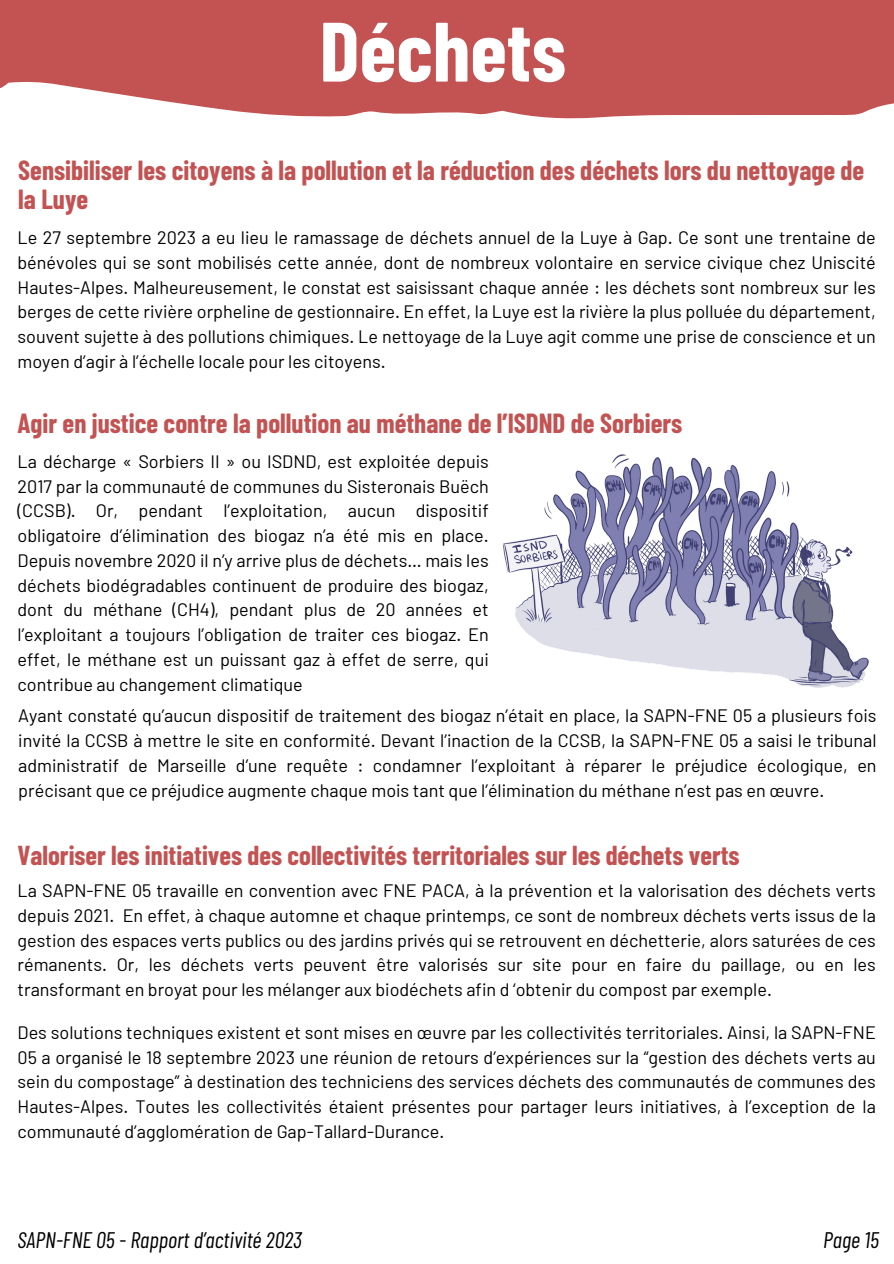
<style>
.page{position:relative;width:894px;height:1264px;background:#fff}
.page>*{position:absolute;margin:0;border:0;box-sizing:border-box;transform-origin:0 0}
.t1{font:700 84px "Barlow Condensed";color:#fff}
.t2{font:700 27px/29.2px "Barlow Condensed";color:#c35252}
.t3{font:700 26.7px "Barlow Condensed";color:#c35252}
.t4{font:italic 22.5px "Barlow Condensed";color:#000}
.t5{font:18px/24.8px "Barlow";color:#000;text-align:justify}
</style>
<div class="page">
<img style="left:502px;top:454px;width:367px;height:234px">
<svg style="left:0;top:0;width:893px;height:119px;background:#c76060"></svg>
<h3 class="t1" style="left:319px;top:-2px;width:248px">Déchets</h3>
<p class="t2" style="left:18px;top:155px;width:847px">Sensibiliser les citoyens à la pollution et la réduction des déchets lors du nettoyage de la Luye</p>
<h2 class="t5" style="left:18px;top:224px;width:859px">Le 27 septembre 2023 a eu lieu le ramassage de déchets annuel de la Luye à Gap. Ce sont une trentaine de bénévoles qui se sont mobilisés cette année, dont de nombreux volontaire en service civique chez Uniscité Hautes-Alpes. Malheureusement, le constat est saisissant chaque année : les déchets sont nombreux sur les berges de cette rivière orpheline de gestionnaire. En effet, la Luye est la rivière la plus polluée du département, souvent sujette à des pollutions chimiques. Le nettoyage de la Luye agit comme une prise de conscience et un moyen d’agir à l’échelle locale pour les citoyens.</h2>
<p class="t2" style="left:18px;top:407px;width:666px">Agir en justice contre la pollution au méthane de l’ISDND de Sorbiers</p>
<p class="t5" style="left:18px;top:448px;width:472px">La décharge « Sorbiers II » ou ISDND, est exploitée depuis 2017 par la communauté de communes du Sisteronais Buëch (CCSB). Or, pendant l’exploitation, aucun dispositif obligatoire d’élimination des biogaz n’a été mis en place.<br>Depuis novembre 2020 il n’y arrive plus de déchets… mais les déchets biodégradables continuent de produire des biogaz, dont du méthane (CH4), pendant plus de 20 années et l’exploitant a toujours l’obligation de traiter ces biogaz. En effet, le méthane est un puissant gaz à effet de serre, qui contribue au changement climatique</p>
<h2 class="t5" style="left:18px;top:703px;width:859px">Ayant constaté qu’aucun dispositif de traitement des biogaz n’était en place, la SAPN-FNE 05 a plusieurs fois invité la CCSB à mettre le site en conformité. Devant l’inaction de la CCSB, la SAPN-FNE 05 a saisi le tribunal administratif de Marseille d’une requête : condamner l’exploitant à réparer le préjudice écologique, en précisant que ce préjudice augmente chaque mois tant que l’élimination du méthane n’est pas en œuvre.</h2>
<h2 class="t3" style="left:18px;top:837px;width:723px">Valoriser les initiatives des collectivités territoriales sur les déchets verts</h2>
<p class="t5" style="left:18px;top:877px;width:859px">La SAPN-FNE 05 travaille en convention avec FNE PACA, à la prévention et la valorisation des déchets verts depuis 2021. En effet, à chaque automne et chaque printemps, ce sont de nombreux déchets verts issus de la gestion des espaces verts publics ou des jardins privés qui se retrouvent en déchetterie, alors saturées de ces rémanents. Or, les déchets verts peuvent être valorisés sur site pour en faire du paillage, ou en les transformant en broyat pour les mélanger aux biodéchets afin d ‘obtenir du compost par exemple.</p>
<p class="t5" style="left:18px;top:1019px;width:859px">Des solutions techniques existent et sont mises en œuvre par les collectivités territoriales. Ainsi, la SAPN-FNE 05 a organisé le 18 septembre 2023 une réunion de retours d’expériences sur la “gestion des déchets verts au sein du compostage” à destination des techniciens des services déchets des communautés de communes des Hautes-Alpes. Toutes les collectivités étaient présentes pour partager leurs initiatives, à l’exception de la communauté d’agglomération de Gap-Tallard-Durance.</p>
<p class="t4" style="left:18px;top:1225px;width:286px">SAPN-FNE 05 - Rapport d’activité 2023</p>
<p class="t4" style="left:823px;top:1225px;width:57px">Page 15</p>
</div>
